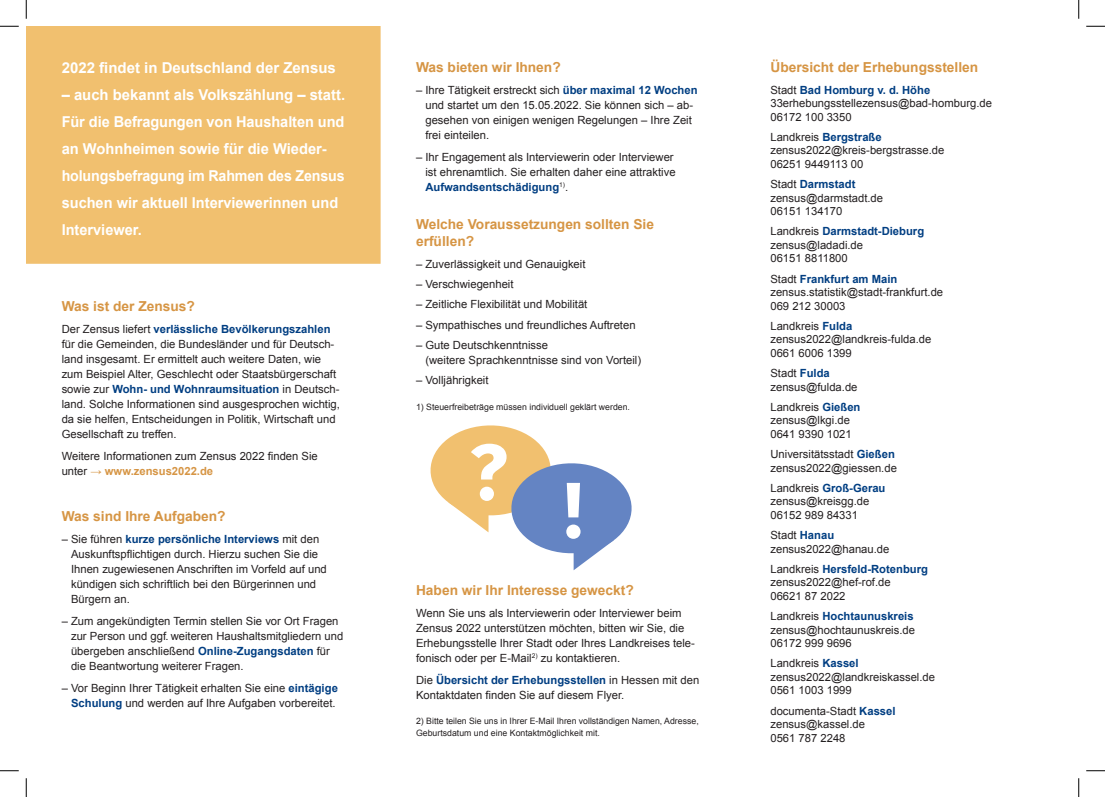
<style>
.page{position:relative;width:1105px;height:797px;background:#fff}
.page>*{position:absolute;margin:0;border:0;box-sizing:border-box;transform-origin:0 0}
.t1{font:700 78.75px "Statis Sans";color:#fff}
.t2{font:700 15px/27.1px "Arial";color:#fff}
.t3{font:700 13.75px/16.2px "Arial";color:#d69544}
.t4{font:11.25px/13.5px "Arial";color:#231f20}
.t5{font:8.75px/11.2px "Arial";color:#231f20}
.s1{font-weight:700;color:#013e82}
.s2{font-weight:700;color:#d69544}
</style>
<div class="page">
<div style="left:26px;top:26px;width:355px;height:238px;background:#f1c06f"></div>
<svg style="left:430px;top:425px;width:202px;height:145px"></svg>
<svg style="left:0;top:25px;width:19px;height:2px"></svg>
<svg style="left:1086px;top:25px;width:19px;height:2px"></svg>
<svg style="left:0;top:770px;width:19px;height:1px"></svg>
<svg style="left:1086px;top:770px;width:19px;height:1px"></svg>
<svg style="left:25px;top:0;width:2px;height:19px"></svg>
<svg style="left:25px;top:778px;width:2px;height:19px"></svg>
<svg style="left:1078px;top:0;width:1px;height:19px"></svg>
<svg style="left:1078px;top:778px;width:1px;height:19px"></svg>
<h2 class="t2" style="left:62px;top:54px;width:276px">2022 findet in Deutschland der Zensus</h2>
<h2 class="t2" style="left:62px;top:81px;width:285px">– auch bekannt als Volkszählung – statt.<br>Für die Befragungen von Haushalten und an Wohnheimen sowie für die Wieder&shy;holungsbefragung im Rahmen des Zensus suchen wir aktuell Interviewerinnen und Interviewer.</h2>
<p class="t3" style="left:62px;top:298px;width:135px">Was ist der Zensus?</p>
<p class="t4" style="left:62px;top:322px;width:280px;line-height:15px">Der Zensus liefert <span class="s1">verlässliche Bevölkerungszahlen </span>für die Gemeinden, die Bundesländer und für Deutsch&shy;land insgesamt. Er ermittelt auch weitere Daten, wie zum Beispiel Alter, Geschlecht oder Staatsbürgerschaft sowie zur <span class="s1">Wohn- und Wohnraumsituation</span> in Deutsch&shy;land. Solche Informationen sind ausgesprochen wichtig, da sie helfen, Entscheidungen in Politik, Wirtschaft und Gesellschaft zu treffen.</p>
<p class="t4" style="left:62px;top:449px;width:258px;line-height:15px">Weitere Informationen zum Zensus 2022 finden Sie unter <span class="s2">→ www.zensus2022.de</span></p>
<p class="t3" style="left:62px;top:508px;width:165px">Was sind Ihre Aufgaben?</p>
<p class="t4" style="left:71px;top:531px;width:257px;line-height:15px;text-indent:-9px">– Sie führen <span class="s1">kurze persönliche Interviews</span> mit den Auskunftspflichtigen durch. Hierzu suchen Sie die Ihnen zugewiesenen Anschriften im Vorfeld auf und kündigen sich schriftlich bei den Bürgerinnen und Bürgern an.</p>
<p class="t4" style="left:71px;top:613px;width:274px;line-height:15px;text-indent:-9px">– Zum angekündigten Termin stellen Sie vor Ort Fragen zur Person und ggf. weiteren Haushaltsmitgliedern und übergeben anschließend <span class="s1">Online-Zugangsdaten</span> für die Beantwortung weiterer Fragen.</p>
<p class="t4" style="left:62px;top:680px;width:278px;line-height:15px;text-align:right">– Vor Beginn Ihrer Tätigkeit erhalten Sie eine <span class="s1">eintägige<br>Schulung</span> und werden auf Ihre Aufgaben vorbereitet.</p>
<p class="t3" style="left:416px;top:59px;width:146px">Was bieten wir Ihnen?</p>
<p class="t3" style="left:770px;top:59px;width:209px">Übersicht der Erhebungsstellen</p>
<p class="t4" style="left:425px;top:82px;width:274px;line-height:15px;text-indent:-9px">– Ihre Tätigkeit erstreckt sich <span class="s1">über maximal 12 Wochen </span>und startet um den 15.05.2022. Sie können sich – ab&shy;gesehen von einigen wenigen Regelungen – Ihre Zeit frei einteilen.</p>
<p class="t4" style="left:425px;top:150px;width:252px;line-height:15px;text-indent:-9px">– Ihr Engagement als Interviewerin oder Interviewer ist ehrenamtlich. Sie erhalten daher eine attraktive<br><span class="s1">Aufwandsentschädigung</span><sup>1)</sup>.</p>
<p class="t3" style="left:416px;top:217px;width:239px">Welche Voraussetzungen sollten Sie erfüllen?</p>
<p class="t4" style="left:416px;top:257px;width:171px">– Zuverlässigkeit und Genauigkeit</p>
<p class="t4" style="left:416px;top:277px;width:99px">– Verschwiegenheit</p>
<p class="t4" style="left:416px;top:298px;width:173px">– Zeitliche Flexibilität und Mobilität</p>
<p class="t4" style="left:416px;top:318px;width:221px">– Sympathisches und freundliches Auftreten</p>
<p class="t4" style="left:425px;top:337px;width:217px;line-height:15px;text-indent:-9px">– Gute Deutschkenntnisse<br>(weitere Sprachkenntnisse sind von Vorteil)</p>
<p class="t4" style="left:416px;top:374px;width:74px">– Volljährigkeit</p>
<p class="t5" style="left:416px;top:401px;width:215px">1) Steuerfreibeträge müssen individuell geklärt werden.</p>
<p class="t4" style="left:770px;top:83px;width:223px">Stadt <span class="s1">Bad Homburg v. d. Höhe<br></span>33erhebungsstellezensus@bad-homburg.de<br>06172 100 3350</p>
<p class="t4" style="left:770px;top:130px;width:175px">Landkreis <span class="s1">Bergstraße </span>zensus2022@kreis-bergstrasse.de<br>06251 9449113 00</p>
<p class="t4" style="left:770px;top:177px;width:114px">Stadt <span class="s1">Darmstadt </span>zensus@darmstadt.de<br>06151 134170</p>
<p class="t4" style="left:770px;top:225px;width:155px">Landkreis <span class="s1">Darmstadt-Dieburg </span>zensus@ladadi.de<br>06151 8811800</p>
<p class="t4" style="left:770px;top:272px;width:174px">Stadt <span class="s1">Frankfurt am Main </span>zensus.statistik@stadt-frankfurt.de<br>069 212 30003</p>
<p class="t4" style="left:770px;top:319px;width:162px">Landkreis <span class="s1">Fulda </span>zensus2022@landkreis-fulda.de<br>0661 6006 1399</p>
<p class="t4" style="left:770px;top:366px;width:89px">Stadt <span class="s1">Fulda </span>zensus@fulda.de</p>
<p class="t4" style="left:770px;top:400px;width:92px">Landkreis <span class="s1">Gießen </span>zensus@lkgi.de<br>0641 9390 1021</p>
<p class="t4" style="left:770px;top:447px;width:128px">Universitätsstadt <span class="s1">Gießen </span>zensus2022@giessen.de</p>
<p class="t4" style="left:770px;top:481px;width:117px">Landkreis <span class="s1">Groß-Gerau </span>zensus@kreisgg.de<br>06152 989 84331</p>
<p class="t4" style="left:770px;top:528px;width:120px">Stadt <span class="s1">Hanau </span>zensus2022@hanau.de</p>
<p class="t4" style="left:770px;top:562px;width:159px">Landkreis <span class="s1">Hersfeld-Rotenburg </span>zensus2022@hef-rof.de<br>06621 87 2022</p>
<p class="t4" style="left:770px;top:609px;width:146px">Landkreis <span class="s1">Hochtaunuskreis </span>zensus@hochtaunuskreis.de<br>06172 999 9696</p>
<p class="t4" style="left:770px;top:656px;width:166px">Landkreis <span class="s1">Kassel </span>zensus2022@landkreiskassel.de<br>0561 1003 1999</p>
<p class="t4" style="left:770px;top:704px;width:127px">documenta-Stadt <span class="s1">Kassel </span>zensus@kassel.de<br>0561 787 2248</p>
<h1 class="t1" style="left:470px;top:417px;width:39px">?</h1>
<h1 class="t1" style="left:564px;top:455px;width:20px">!</h1>
<p class="t3" style="left:416px;top:582px;width:219px">Haben wir Ihr Interesse geweckt?</p>
<p class="t4" style="left:416px;top:605px;width:280px;line-height:15px">Wenn Sie uns als Interviewerin oder Interviewer beim Zensus 2022 unterstützen möchten, bitten wir Sie, die Erhebungsstelle Ihrer Stadt oder Ihres Landkreises tele&shy;fonisch oder per E-Mail<sup>2)</sup> zu kontaktieren.</p>
<p class="t4" style="left:416px;top:672px;width:285px;line-height:15px">Die <span class="s1">Übersicht der Erhebungsstellen</span> in Hessen mit den<br>Kontaktdaten finden Sie auf diesem Flyer.</p>
<p class="t5" style="left:416px;top:715px;width:284px">2) Bitte teilen Sie uns in Ihrer E-Mail Ihren vollständigen Namen, Adresse,<br>Geburtsdatum und eine Kontaktmöglichkeit mit.</p>
</div>
